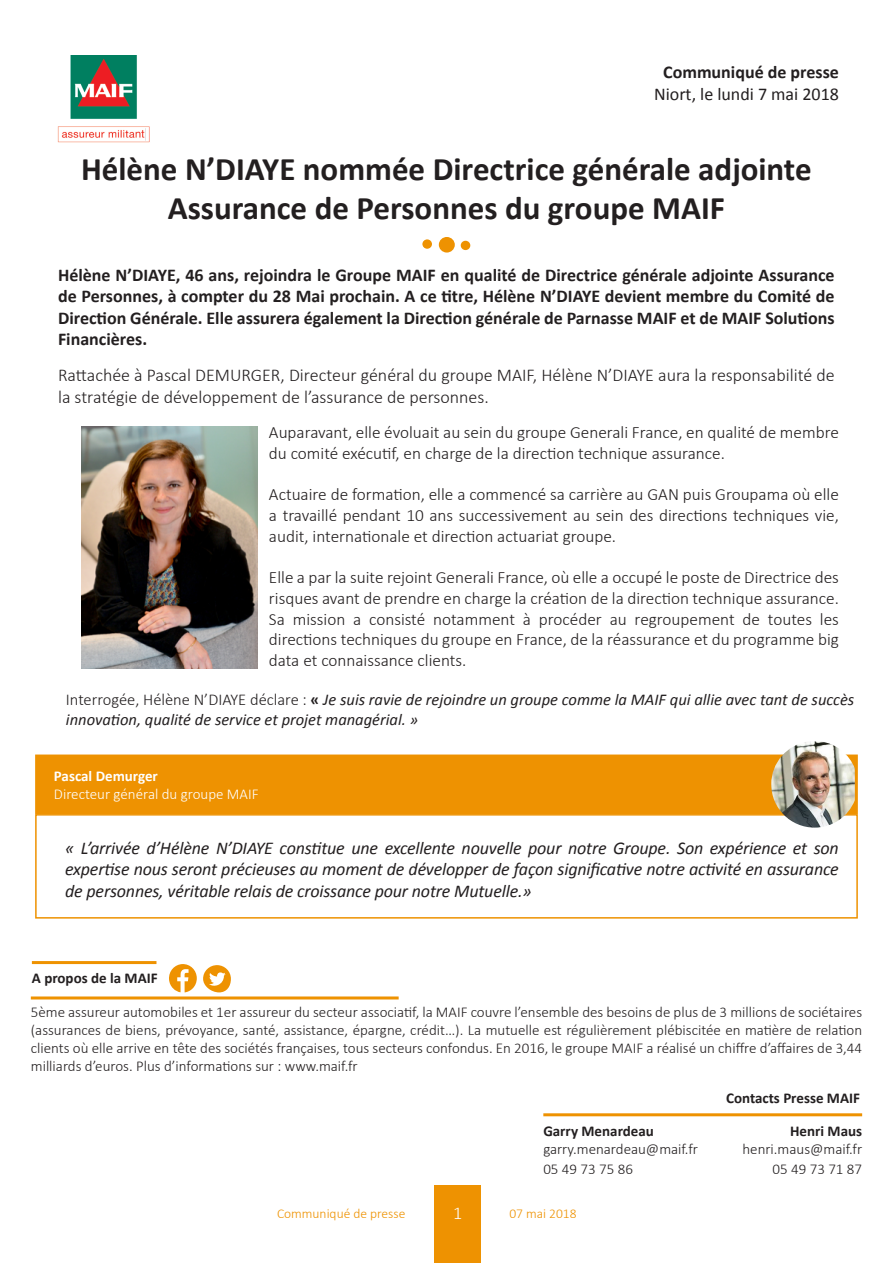
<style>
.page{position:relative;width:893px;height:1263px;background:#fff}
.page>*{position:absolute;margin:0;border:0;box-sizing:border-box;transform-origin:0 0}
.t1{font:700 33px/39.6px "Calibri";color:#231f20;text-align:center}
.t2{font:700 18px/21.6px "Calibri";color:#231f20;text-align:justify}
.t3{font:italic 18px/21.6px "Calibri";letter-spacing:-.01em;color:#231f20;text-align:justify}
.t4{font:300 18px/21.6px "Calibri";color:#231f20}
.t5{font:18px "Calibri";color:#231f20}
.t6{font:300 18px "Calibri";color:#fff}
.t7{font:300 17.25px/20.7px "Calibri";color:#231f20;text-align:justify}
.t8{font:italic 16.5px/19.8px "Calibri";color:#231f20}
.t9{font:300 15px/18px "Calibri";color:#231f20;text-align:justify}
.t10{font:700 15px "Calibri";color:#231f20}
.t11{font:300 15px "Calibri";color:#fff}
.t12{font:700 15px "Calibri";color:#fff}
.t13{font:300 13.5px "Calibri";color:#ee9201}
.s1{font-weight:300;font-style:normal}
.s2{font-weight:700;font-style:normal}
</style>
<div class="page">
<div style="left:435px;top:1185px;width:46px;height:78px;background:#ee9201"></div>
<img style="left:57px;top:56px;width:93px;height:87px">
<div style="left:439px;top:237px;width:16px;height:16px;background:#ee9201;border-radius:50%"></div>
<div style="left:461px;top:241px;width:9px;height:9px;background:#ee9201;border-radius:50%"></div>
<div style="left:422px;top:239px;width:10px;height:10px;background:#ee9201;border-radius:50%"></div>
<svg style="left:35px;top:814px;width:823px;height:105px"></svg>
<div style="left:35px;top:754px;width:823px;height:60px;background:#ee9201"></div>
<img style="left:771px;top:741px;width:84px;height:87px">
<svg style="left:169px;top:964px;width:28px;height:28px"></svg>
<svg style="left:203px;top:965px;width:28px;height:27px"></svg>
<hr style="left:31px;top:996px;width:368px;height:3px;background:#ee9201">
<hr style="left:32px;top:961px;width:124px;height:3px;background:#ee9201">
<hr style="left:543px;top:1113px;width:319px;height:3px;background:#ee9201">
<img style="left:81px;top:426px;width:176px;height:242px">
<p class="t2" style="left:663px;top:62px;width:177px">Communiqué de presse</p>
<p class="t5" style="left:654px;top:83px;width:186px">Niort, le lundi 7 mai 2018</p>
<p class="t1" style="left:81px;top:149px;width:732px">Hélène N’DIAYE nommée Directrice générale adjointe<br>Assurance de Personnes du groupe MAIF</p>
<p class="t2" style="left:58px;top:264px;width:778px">Hélène N’DIAYE, 46 ans, rejoindra le Groupe MAIF en qualité de Directrice générale adjointe Assurance de Personnes, à compter du 28 Mai prochain. A ce titre, Hélène N’DIAYE devient membre du Comité de Direction Générale. Elle assurera également la Direction générale de Parnasse MAIF et de MAIF Solutions Financières.</p>
<p class="t4" style="left:58px;top:364px;width:778px">Rattachée à Pascal DEMURGER, Directeur général du groupe MAIF, Hélène N’DIAYE aura la responsabilité de la stratégie de développement de l’assurance de personnes.</p>
<p class="t7" style="left:269px;top:421px;width:571px">Auparavant, elle évoluait au sein du groupe Generali France, en qualité de membre du comité exécutif, en charge de la direction technique assurance.</p>
<p class="t7" style="left:269px;top:483px;width:571px">Actuaire de formation, elle a commencé sa carrière au GAN puis Groupama où elle a travaillé pendant 10 ans successivement au sein des directions techniques vie, audit, internationale et direction actuariat groupe.</p>
<p class="t7" style="left:269px;top:566px;width:571px">Elle a par la suite rejoint Generali France, où elle a occupé le poste de Directrice des risques avant de prendre en charge la création de la direction technique assurance.<br>Sa mission a consisté notamment à procéder au regroupement de toutes les directions techniques du groupe en France, de la réassurance et du programme big data et connaissance clients.</p>
<p class="t8" style="left:66px;top:689px;width:790px"><span class="s1">Interrogée, Hélène N’DIAYE déclare :</span> <span class="s2">«</span> Je suis ravie de rejoindre un groupe comme la MAIF qui allie avec tant de succès innovation, qualité de service et projet managérial. »</p>
<p class="t12" style="left:54px;top:766px;width:105px">Pascal Demurger</p>
<p class="t11" style="left:54px;top:785px;width:206px">Directeur général du groupe MAIF</p>
<p class="t3" style="left:65px;top:836px;width:775px">« L’arrivée d’Hélène N’DIAYE constitue une excellente nouvelle pour notre Groupe. Son expérience et son expertise nous seront précieuses au moment de développer de façon significative notre activité en assurance de personnes, véritable relais de croissance pour notre Mutuelle.»</p>
<p class="t10" style="left:32px;top:968px;width:127px">A propos de la MAIF</p>
<p class="t9" style="left:31px;top:1002px;width:833px">5ème assureur automobiles et 1er assureur du secteur associatif, la MAIF couvre l’ensemble des besoins de plus de 3 millions de sociétaires (assurances de biens, prévoyance, santé, assistance, épargne, crédit…). La mutuelle est régulièrement plébiscitée en matière de relation clients où elle arrive en tête des sociétés françaises, tous secteurs confondus. En 2016, le groupe MAIF a réalisé un chiffre d’affaires de 3,44 milliards d’euros. Plus d’informations sur : www.maif.fr</p>
<p class="t10" style="left:543px;top:1121px;width:112px">Garry Menardeau</p>
<p class="t9" style="left:543px;top:1139px;width:156px">garry.menardeau@maif.fr</p>
<p class="t9" style="left:543px;top:1159px;width:91px">05 49 73 75 86</p>
<p class="t13" style="left:277px;top:1205px;width:130px">Communiqué de presse</p>
<p class="t6" style="left:453px;top:1202px;width:11px">1</p>
<p class="t13" style="left:509px;top:1205px;width:69px">07 mai 2018</p>
<p class="t10" style="left:726px;top:1088px;width:135px">Contacts Presse MAIF</p>
<p class="t10" style="left:790px;top:1121px;width:74px">Henri Maus</p>
<p class="t9" style="left:742px;top:1139px;width:121px">henri.maus@maif.fr</p>
<p class="t9" style="left:772px;top:1159px;width:91px">05 49 73 71 87</p>
</div>
